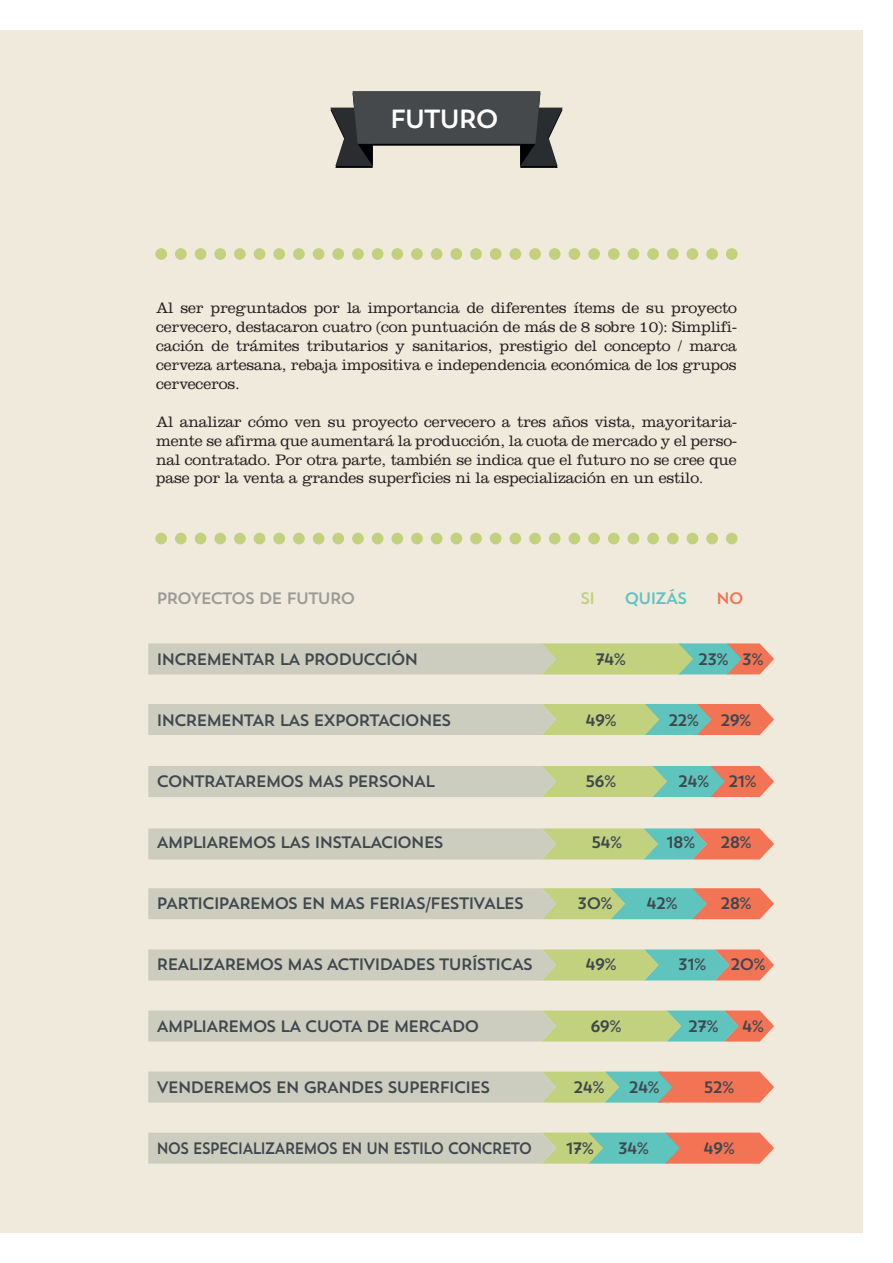
<style>
.page{position:relative;width:893px;height:1263px;background:#fff}
.page>*{position:absolute;margin:0;border:0;box-sizing:border-box;transform-origin:0 0}
.t1{font:26.1px "Trend Sans One";letter-spacing:-.125em;color:#fff}
.t2{font:16.5px "Trend Sans One";letter-spacing:-.12em;color:#40474e}
.t3{font:16.5px "Trend Sans One";letter-spacing:-.12em;color:#40474e;scale:.9 1}
.t4{font:16.5px "Trend Sans One";letter-spacing:-.12em;color:#999b96}
.t5{font:16.5px "Trend Sans One";letter-spacing:-.12em;color:#5fc3be}
.t6{font:16.5px "Trend Sans One";color:#c1d17e}
.t7{font:16.5px "Trend Sans One";color:#f37455}
.t8{font:300 15.75px/18.9px "Clarendon";letter-spacing:-.01em;color:#231f20;text-align:justify}
</style>
<div class="page">
<div style="left:0;top:30px;width:863px;height:1203px;background:#f0eadc"></div>
<svg style="left:330px;top:91px;width:233px;height:77px"></svg>
<div style="left:155px;top:248px;width:12px;height:12px;background:#c1d17e;border-radius:50%"></div>
<div style="left:175px;top:248px;width:12px;height:12px;background:#c1d17e;border-radius:50%"></div>
<div style="left:195px;top:248px;width:11px;height:12px;background:#c1d17e;border-radius:50%"></div>
<div style="left:214px;top:248px;width:12px;height:12px;background:#c1d17e;border-radius:50%"></div>
<div style="left:234px;top:248px;width:12px;height:12px;background:#c1d17e;border-radius:50%"></div>
<div style="left:254px;top:248px;width:11px;height:12px;background:#c1d17e;border-radius:50%"></div>
<div style="left:273px;top:248px;width:12px;height:12px;background:#c1d17e;border-radius:50%"></div>
<div style="left:293px;top:248px;width:12px;height:12px;background:#c1d17e;border-radius:50%"></div>
<div style="left:313px;top:248px;width:11px;height:12px;background:#c1d17e;border-radius:50%"></div>
<div style="left:332px;top:248px;width:12px;height:12px;background:#c1d17e;border-radius:50%"></div>
<div style="left:352px;top:248px;width:12px;height:12px;background:#c1d17e;border-radius:50%"></div>
<div style="left:372px;top:248px;width:11px;height:12px;background:#c1d17e;border-radius:50%"></div>
<div style="left:391px;top:248px;width:12px;height:12px;background:#c1d17e;border-radius:50%"></div>
<div style="left:411px;top:248px;width:12px;height:12px;background:#c1d17e;border-radius:50%"></div>
<div style="left:431px;top:248px;width:11px;height:12px;background:#c1d17e;border-radius:50%"></div>
<div style="left:450px;top:248px;width:12px;height:12px;background:#c1d17e;border-radius:50%"></div>
<div style="left:470px;top:248px;width:12px;height:12px;background:#c1d17e;border-radius:50%"></div>
<div style="left:490px;top:248px;width:11px;height:12px;background:#c1d17e;border-radius:50%"></div>
<div style="left:509px;top:248px;width:12px;height:12px;background:#c1d17e;border-radius:50%"></div>
<div style="left:529px;top:248px;width:12px;height:12px;background:#c1d17e;border-radius:50%"></div>
<div style="left:549px;top:248px;width:12px;height:12px;background:#c1d17e;border-radius:50%"></div>
<div style="left:569px;top:248px;width:11px;height:12px;background:#c1d17e;border-radius:50%"></div>
<div style="left:588px;top:248px;width:12px;height:12px;background:#c1d17e;border-radius:50%"></div>
<div style="left:608px;top:248px;width:12px;height:12px;background:#c1d17e;border-radius:50%"></div>
<div style="left:628px;top:248px;width:11px;height:12px;background:#c1d17e;border-radius:50%"></div>
<div style="left:647px;top:248px;width:12px;height:12px;background:#c1d17e;border-radius:50%"></div>
<div style="left:667px;top:248px;width:12px;height:12px;background:#c1d17e;border-radius:50%"></div>
<div style="left:687px;top:248px;width:11px;height:12px;background:#c1d17e;border-radius:50%"></div>
<div style="left:706px;top:248px;width:12px;height:12px;background:#c1d17e;border-radius:50%"></div>
<div style="left:726px;top:248px;width:12px;height:12px;background:#c1d17e;border-radius:50%"></div>
<div style="left:155px;top:533px;width:12px;height:11px;background:#c1d17e;border-radius:50%"></div>
<div style="left:175px;top:533px;width:12px;height:11px;background:#c1d17e;border-radius:50%"></div>
<div style="left:195px;top:533px;width:11px;height:11px;background:#c1d17e;border-radius:50%"></div>
<div style="left:214px;top:533px;width:12px;height:11px;background:#c1d17e;border-radius:50%"></div>
<div style="left:234px;top:533px;width:12px;height:11px;background:#c1d17e;border-radius:50%"></div>
<div style="left:254px;top:533px;width:11px;height:11px;background:#c1d17e;border-radius:50%"></div>
<div style="left:273px;top:533px;width:12px;height:11px;background:#c1d17e;border-radius:50%"></div>
<div style="left:293px;top:533px;width:12px;height:11px;background:#c1d17e;border-radius:50%"></div>
<div style="left:313px;top:533px;width:11px;height:11px;background:#c1d17e;border-radius:50%"></div>
<div style="left:332px;top:533px;width:12px;height:11px;background:#c1d17e;border-radius:50%"></div>
<div style="left:352px;top:533px;width:12px;height:11px;background:#c1d17e;border-radius:50%"></div>
<div style="left:372px;top:533px;width:11px;height:11px;background:#c1d17e;border-radius:50%"></div>
<div style="left:391px;top:533px;width:12px;height:11px;background:#c1d17e;border-radius:50%"></div>
<div style="left:411px;top:533px;width:12px;height:11px;background:#c1d17e;border-radius:50%"></div>
<div style="left:431px;top:533px;width:11px;height:11px;background:#c1d17e;border-radius:50%"></div>
<div style="left:450px;top:533px;width:12px;height:11px;background:#c1d17e;border-radius:50%"></div>
<div style="left:470px;top:533px;width:12px;height:11px;background:#c1d17e;border-radius:50%"></div>
<div style="left:490px;top:533px;width:11px;height:11px;background:#c1d17e;border-radius:50%"></div>
<div style="left:509px;top:533px;width:12px;height:11px;background:#c1d17e;border-radius:50%"></div>
<div style="left:529px;top:533px;width:12px;height:11px;background:#c1d17e;border-radius:50%"></div>
<div style="left:549px;top:533px;width:12px;height:11px;background:#c1d17e;border-radius:50%"></div>
<div style="left:569px;top:533px;width:11px;height:11px;background:#c1d17e;border-radius:50%"></div>
<div style="left:588px;top:533px;width:12px;height:11px;background:#c1d17e;border-radius:50%"></div>
<div style="left:608px;top:533px;width:12px;height:11px;background:#c1d17e;border-radius:50%"></div>
<div style="left:628px;top:533px;width:11px;height:11px;background:#c1d17e;border-radius:50%"></div>
<div style="left:647px;top:533px;width:12px;height:11px;background:#c1d17e;border-radius:50%"></div>
<div style="left:667px;top:533px;width:12px;height:11px;background:#c1d17e;border-radius:50%"></div>
<div style="left:687px;top:533px;width:11px;height:11px;background:#c1d17e;border-radius:50%"></div>
<div style="left:706px;top:533px;width:12px;height:11px;background:#c1d17e;border-radius:50%"></div>
<div style="left:726px;top:533px;width:12px;height:11px;background:#c1d17e;border-radius:50%"></div>
<svg style="left:148px;top:643px;width:626px;height:31px;background:#c4c9ac"></svg>
<svg style="left:148px;top:704px;width:626px;height:31px;background:#c6c4a9"></svg>
<svg style="left:148px;top:766px;width:626px;height:31px;background:#c4c6ab"></svg>
<svg style="left:148px;top:828px;width:626px;height:31px;background:#c7c4aa"></svg>
<svg style="left:148px;top:888px;width:626px;height:31px;background:#c2c3ad"></svg>
<svg style="left:148px;top:949px;width:626px;height:31px;background:#c2c7ad"></svg>
<svg style="left:148px;top:1010px;width:626px;height:31px;background:#c3c8ad"></svg>
<svg style="left:148px;top:1071px;width:626px;height:31px;background:#c9bfa8"></svg>
<svg style="left:148px;top:1132px;width:626px;height:31px;background:#c5bfab"></svg>
<h1 class="t1" style="left:389px;top:102px;width:112px">FUTURO</h1>
<p class="t8" style="left:156px;top:298px;width:582px">Al ser preguntados por la importancia de diferentes ítems de su proyecto cervecero, destacaron cuatro (con puntuación de más de 8 sobre 10): Simplifi&shy;cación de trámites tributarios y sanitarios, prestigio del concepto / marca cerveza artesana, rebaja impositiva e independencia económica de los grupos cerveceros.</p>
<p class="t8" style="left:156px;top:412px;width:582px">Al analizar cómo ven su proyecto cervecero a tres años vista, mayoritaria&shy;mente se afirma que aumentará la producción, la cuota de mercado y el perso&shy;nal contratado. Por otra parte, también se indica que el futuro no se cree que pase por la venta a grandes superficies ni la especialización en un estilo.</p>
<p class="t4" style="left:156px;top:588px;width:201px">PROYECTOS DE FUTURO</p>
<p class="t6" style="left:580px;top:588px;width:17px">SI</p>
<p class="t5" style="left:624px;top:588px;width:65px">QUIZÁS</p>
<p class="t7" style="left:716px;top:588px;width:30px">NO</p>
<p class="t2" style="left:156px;top:649px;width:264px">INCREMENTAR LA PRODUCCIÓN</p>
<p class="t2" style="left:595px;top:649px;width:34px">74%</p>
<p class="t2" style="left:697px;top:649px;width:68px">23% 3%</p>
<p class="t2" style="left:156px;top:710px;width:297px">INCREMENTAR LAS EXPORTACIONES</p>
<p class="t2" style="left:585px;top:710px;width:34px">49%</p>
<p class="t2" style="left:668px;top:710px;width:86px">22% 29%</p>
<p class="t2" style="left:156px;top:771px;width:281px">CONTRATAREMOS MAS PERSONAL</p>
<p class="t2" style="left:585px;top:771px;width:34px">56%</p>
<p class="t2" style="left:678px;top:771px;width:81px">24% 21%</p>
<p class="t2" style="left:156px;top:832px;width:290px">AMPLIAREMOS LAS INSTALACIONES</p>
<p class="t2" style="left:591px;top:832px;width:34px">54%</p>
<p class="t2" style="left:666px;top:832px;width:32px">18%</p>
<p class="t2" style="left:720px;top:832px;width:34px">28%</p>
<p class="t2" style="left:156px;top:893px;width:370px">PARTICIPAREMOS EN MAS FERIAS/FESTIVALES</p>
<p class="t2" style="left:577px;top:893px;width:38px">30%</p>
<p class="t2" style="left:646px;top:893px;width:34px">42%</p>
<p class="t2" style="left:720px;top:893px;width:34px">28%</p>
<p class="t2" style="left:156px;top:954px;width:379px">REALIZAREMOS MAS ACTIVIDADES TURÍSTICAS</p>
<p class="t2" style="left:585px;top:954px;width:34px">49%</p>
<p class="t2" style="left:678px;top:954px;width:31px">31%</p>
<p class="t2" style="left:730px;top:954px;width:38px">20%</p>
<p class="t2" style="left:156px;top:1015px;width:325px">AMPLIAREMOS LA CUOTA DE MERCADO</p>
<p class="t2" style="left:590px;top:1015px;width:34px">69%</p>
<p class="t2" style="left:687px;top:1015px;width:33px">27%</p>
<p class="t2" style="left:742px;top:1015px;width:25px">4%</p>
<p class="t2" style="left:156px;top:1076px;width:336px">VENDEREMOS EN GRANDES SUPERFICIES</p>
<p class="t2" style="left:573px;top:1076px;width:34px">24%</p>
<p class="t2" style="left:628px;top:1076px;width:34px">24%</p>
<p class="t2" style="left:703px;top:1076px;width:33px">52%</p>
<p class="t3" style="left:156px;top:1137px;width:420px">NOS ESPECIALIZAREMOS EN UN ESTILO CONCRETO</p>
<p class="t2" style="left:566px;top:1137px;width:31px">17%</p>
<p class="t2" style="left:618px;top:1137px;width:34px">34%</p>
<p class="t2" style="left:703px;top:1137px;width:34px">49%</p>
</div>
